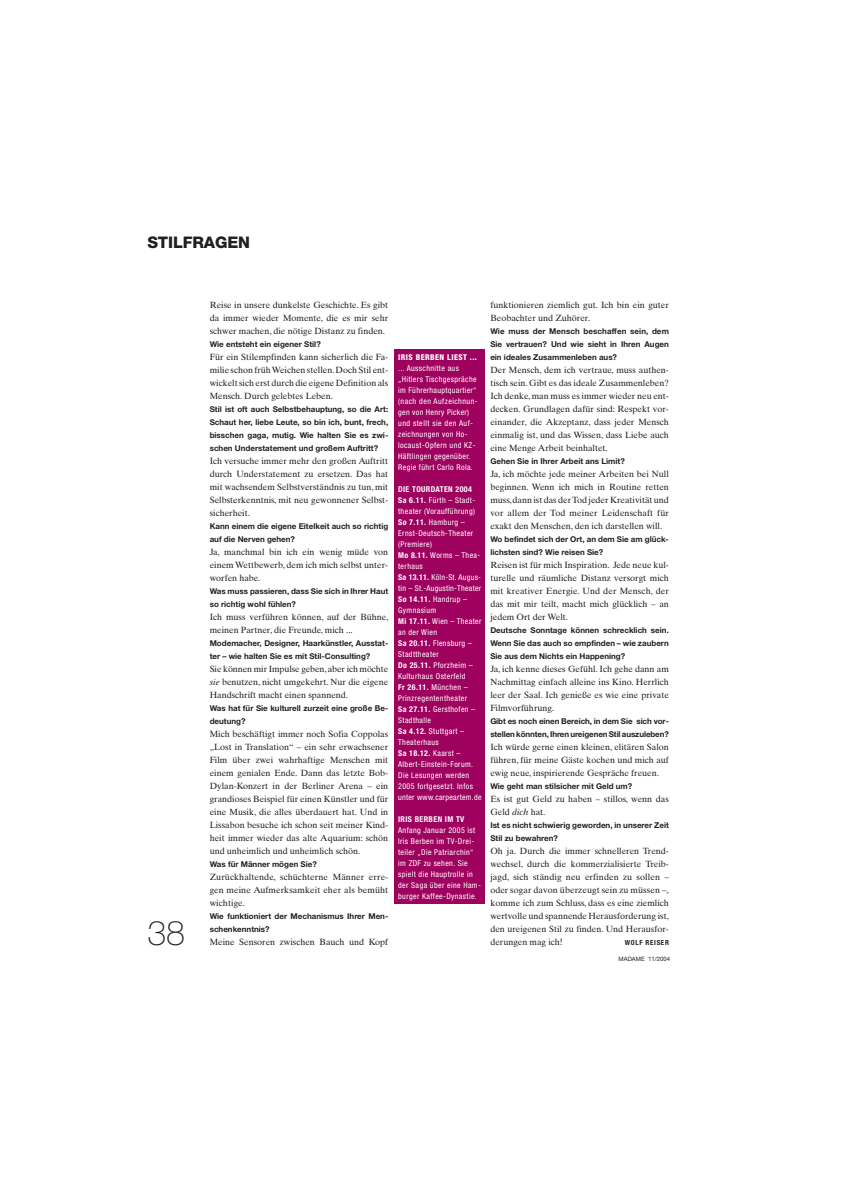
<style>
.page{position:relative;width:842px;height:1191px;background:#fff}
.page>*{position:absolute;margin:0;border:0;box-sizing:border-box;transform-origin:0 0}
.t1{font:100 34px "Helvetica Neue LT";color:#231f20}
.t2{font:800 16px "Helvetica Neue LT";letter-spacing:-.005em;color:#231f20}
.t3{font:9px/13px "Times Ten";color:#231f20;text-align:justify}
.t4{font:700 8px/13px "Helvetica Neue LT";color:#231f20}
.t5{font:condensed 8px/11px "Helvetica Neue LT";letter-spacing:.045em;color:#fff}
.t6{font:800 condensed 8px "Helvetica Neue LT";letter-spacing:.05em;color:#fff}
.t7{font:700 condensed 8px "Helvetica Neue LT";letter-spacing:.045em;color:#fff}
.t8{font:700 condensed 7px "Helvetica Neue LT";letter-spacing:.095em;color:#231f20}
.t9{font:6px "Helvetica Neue LT";color:#231f20}
.s1{font-style:italic}
.s2{font-weight:700}
</style>
<div class="page">
<div style="left:394px;top:350px;width:91px;height:554px;background:#9e015e"></div>
<h2 class="t2" style="left:147px;top:236px;width:104px">STILFRAGEN</h2>
<h1 class="t1" style="left:147px;top:921px;width:39px">38</h1>
<p class="t3" style="left:210px;top:299px;width:180px">Reise in unsere dunkelste Geschichte. Es gibt da immer wieder Momente, die es mir sehr schwer machen, die nötige Distanz zu finden.</p>
<p class="t4" style="left:210px;top:339px;width:113px">Wie entsteht ein eigener Stil?</p>
<p class="t3" style="left:210px;top:351px;width:180px">Für ein Stilempfinden kann sicherlich die Fa&shy;milie schon früh Weichen stellen.Doch Stil ent&shy;wickelt sich erst durch die eigene Definition als Mensch. Durch gelebtes Leben.</p>
<p class="t4" style="left:210px;top:404px;width:180px;text-align:justify">Stil ist oft auch Selbstbehauptung, so die Art:<br>Schaut her, liebe Leute, so bin ich, bunt, frech, bisschen gaga, mutig. Wie halten Sie es zwi&shy;schen Understatement und großem Auftritt?</p>
<p class="t3" style="left:210px;top:455px;width:180px">Ich versuche immer mehr den großen Auftritt durch Understatement zu ersetzen. Das hat mit wachsendem Selbstverständnis zu tun, mit Selbsterkenntnis, mit neu gewonnener Selbst&shy;sicherheit.</p>
<p class="t4" style="left:210px;top:521px;width:180px">Kann einem die eigene Eitelkeit auch so richtig auf die Nerven gehen?</p>
<p class="t3" style="left:210px;top:546px;width:180px">Ja, manchmal bin ich ein wenig müde von einem Wettbewerb, dem ich mich selbst unter&shy;worfen habe.</p>
<p class="t4" style="left:210px;top:586px;width:180px">Was muss passieren, dass Sie sich in Ihrer Haut so richtig wohl fühlen?</p>
<p class="t3" style="left:210px;top:611px;width:180px">Ich muss verführen können, auf der Bühne, meinen Partner, die Freunde, mich ...</p>
<p class="t4" style="left:210px;top:638px;width:180px">Modemacher, Designer, Haarkünstler, Ausstat&shy;ter – wie halten Sie es mit Stil-Consulting?</p>
<p class="t3" style="left:210px;top:663px;width:180px">Sie können mir Impulse geben, aber ich möchte <span class="s1">sie</span> benutzen, nicht umgekehrt. Nur die eigene Handschrift macht einen spannend.</p>
<p class="t4" style="left:210px;top:703px;width:180px">Was hat für Sie kulturell zurzeit eine große Be&shy;deutung?</p>
<p class="t3" style="left:210px;top:728px;width:180px">Mich beschäftigt immer noch Sofia Coppolas „Lost in Translation“ – ein sehr erwachsener Film über zwei wahrhaftige Menschen mit einem genialen Ende. Dann das letzte Bob-Dylan-Konzert in der Berliner Arena – ein grandioses Beispiel für einen Künstler und für eine Musik, die alles überdauert hat. Und in Lissabon besuche ich schon seit meiner Kind&shy;heit immer wieder das alte Aquarium: schön und unheimlich und unheimlich schön.</p>
<p class="t4" style="left:210px;top:859px;width:109px">Was für Männer mögen Sie?</p>
<p class="t3" style="left:210px;top:871px;width:180px">Zurückhaltende, schüchterne Männer erre&shy;gen meine Aufmerksamkeit eher als bemüht wichtige.</p>
<p class="t4" style="left:210px;top:911px;width:180px">Wie funktioniert der Mechanismus Ihrer Men&shy;schenkenntnis?</p>
<p class="t3" style="left:210px;top:936px;width:180px">Meine Sensoren zwischen Bauch und Kopf</p>
<p class="t6" style="left:398px;top:354px;width:80px">IRIS BERBEN LIEST ...</p>
<p class="t5" style="left:398px;top:363px;width:81px">... Ausschnitte aus „Hitlers Tischgespräche im Führerhauptquartier“ (nach den Aufzeichnun&shy;gen von Henry Picker) und stellt sie den Auf&shy;zeichnungen von Ho&shy;locaust-Opfern und KZ-<br>Häftlingen gegenüber.<br>Regie führt Carlo Rola.</p>
<p class="t5" style="left:398px;top:484px;width:85px"><span class="s2">DIE TOURDATEN 2004<br>Sa 6.11.</span> Fürth – Stadt&shy;theater (Voraufführung)<br><span class="s2">So 7.11.</span> Hamburg –<br>Ernst-Deutsch-Theater (Premiere)<br><span class="s2">Mo 8.11.</span> Worms – Thea&shy;terhaus<br><span class="s2">Sa 13.11.</span> Köln-St. Augus&shy;tin – St.-Augustin-Theater<br><span class="s2">So 14.11.</span> Handrup –<br>Gymnasium<br><span class="s2">Mi 17.11.</span> Wien – Theater an der Wien<br><span class="s2">Sa 20.11.</span> Flensburg –<br>Stadttheater<br><span class="s2">Do 25.11.</span> Pforzheim –<br>Kulturhaus Osterfeld<br><span class="s2">Fr 26.11.</span> München –<br>Prinzregententheater<br><span class="s2">Sa 27.11.</span> Gersthofen –<br>Stadthalle<br><span class="s2">Sa 4.12.</span> Stuttgart –<br>Theaterhaus<br><span class="s2">Sa 18.12.</span> Kaarst –<br>Albert-Einstein-Forum.<br>Die Lesungen werden<br>2005 fortgesetzt. Infos unter www.carpeartem.de</p>
<p class="t7" style="left:398px;top:816px;width:68px">IRIS BERBEN IM TV</p>
<p class="t5" style="left:398px;top:825px;width:84px">Anfang Januar 2005 ist<br>Iris Berben im TV-Drei&shy;teiler „Die Patriarchin“ im ZDF zu sehen. Sie spielt die Hauptrolle in der Saga über eine Ham&shy;burger Kaffee-Dynastie.</p>
<p class="t3" style="left:490px;top:299px;width:180px">funktionieren ziemlich gut. Ich bin ein guter<br>Beobachter und Zuhörer.</p>
<p class="t4" style="left:490px;top:326px;width:180px;text-align:justify">Wie muss der Mensch beschaffen sein, dem Sie vertrauen? Und wie sieht in Ihren Augen ein ideales Zusammenleben aus?</p>
<p class="t3" style="left:490px;top:364px;width:180px">Der Mensch, dem ich vertraue, muss authen&shy;tisch sein. Gibt es das ideale Zusammenleben?<br>Ich denke, man muss es immer wieder neu ent&shy;decken. Grundlagen dafür sind: Respekt vor&shy;einander, die Akzeptanz, dass jeder Mensch einmalig ist, und das Wissen, dass Liebe auch eine Menge Arbeit beinhaltet.</p>
<p class="t4" style="left:490px;top:456px;width:136px">Gehen Sie in Ihrer Arbeit ans Limit?</p>
<p class="t3" style="left:490px;top:468px;width:180px">Ja, ich möchte jede meiner Arbeiten bei Null beginnen. Wenn ich mich in Routine retten muss,dann ist das der Tod jeder Kreativität und vor allem der Tod meiner Leidenschaft für exakt den Menschen, den ich darstellen will.</p>
<p class="t4" style="left:490px;top:534px;width:180px">Wo befindet sich der Ort, an dem Sie am glück&shy;lichsten sind? Wie reisen Sie?</p>
<p class="t3" style="left:490px;top:559px;width:180px">Reisen ist für mich Inspiration. Jede neue kul&shy;turelle und räumliche Distanz versorgt mich mit kreativer Energie. Und der Mensch, der das mit mir teilt, macht mich glücklich – an jedem Ort der Welt.</p>
<p class="t4" style="left:490px;top:625px;width:180px;text-align:justify">Deutsche Sonntage können schrecklich sein.<br>Wenn Sie das auch so empfinden – wie zaubern Sie aus dem Nichts ein Happening?</p>
<p class="t3" style="left:490px;top:663px;width:180px">Ja, ich kenne dieses Gefühl. Ich gehe dann am Nachmittag einfach alleine ins Kino. Herrlich leer der Saal. Ich genieße es wie eine private Filmvorführung.</p>
<p class="t4" style="left:490px;top:716px;width:180px">Gibt es noch einen Bereich, in dem Sie sich vor&shy;stellen könnten, Ihren ureigenen Stil auszuleben?</p>
<p class="t3" style="left:490px;top:741px;width:180px">Ich würde gerne einen kleinen, elitären Salon führen, für meine Gäste kochen und mich auf ewig neue, inspirierende Gespräche freuen.</p>
<p class="t4" style="left:490px;top:781px;width:144px">Wie geht man stilsicher mit Geld um?</p>
<p class="t3" style="left:490px;top:793px;width:180px">Es ist gut Geld zu haben – stillos, wenn das<br>Geld <span class="s1">dich</span> hat.</p>
<p class="t4" style="left:490px;top:820px;width:180px">Ist es nicht schwierig geworden, in unserer Zeit<br>Stil zu bewahren?</p>
<p class="t3" style="left:490px;top:845px;width:180px">Oh ja. Durch die immer schnelleren Trend&shy;wechsel, durch die kommerzialisierte Treib&shy;jagd, sich ständig neu erfinden zu sollen – oder sogar davon überzeugt sein zu müssen –, komme ich zum Schluss, dass es eine ziemlich wertvolle und spannende Herausforderung ist, den ureigenen Stil zu finden. Und Herausfor&shy;derungen mag ich!</p>
<p class="t8" style="left:625px;top:940px;width:46px">WOLF REISER</p>
<p class="t9" style="left:619px;top:956px;width:53px">MADAME 11/2004</p>
</div>
